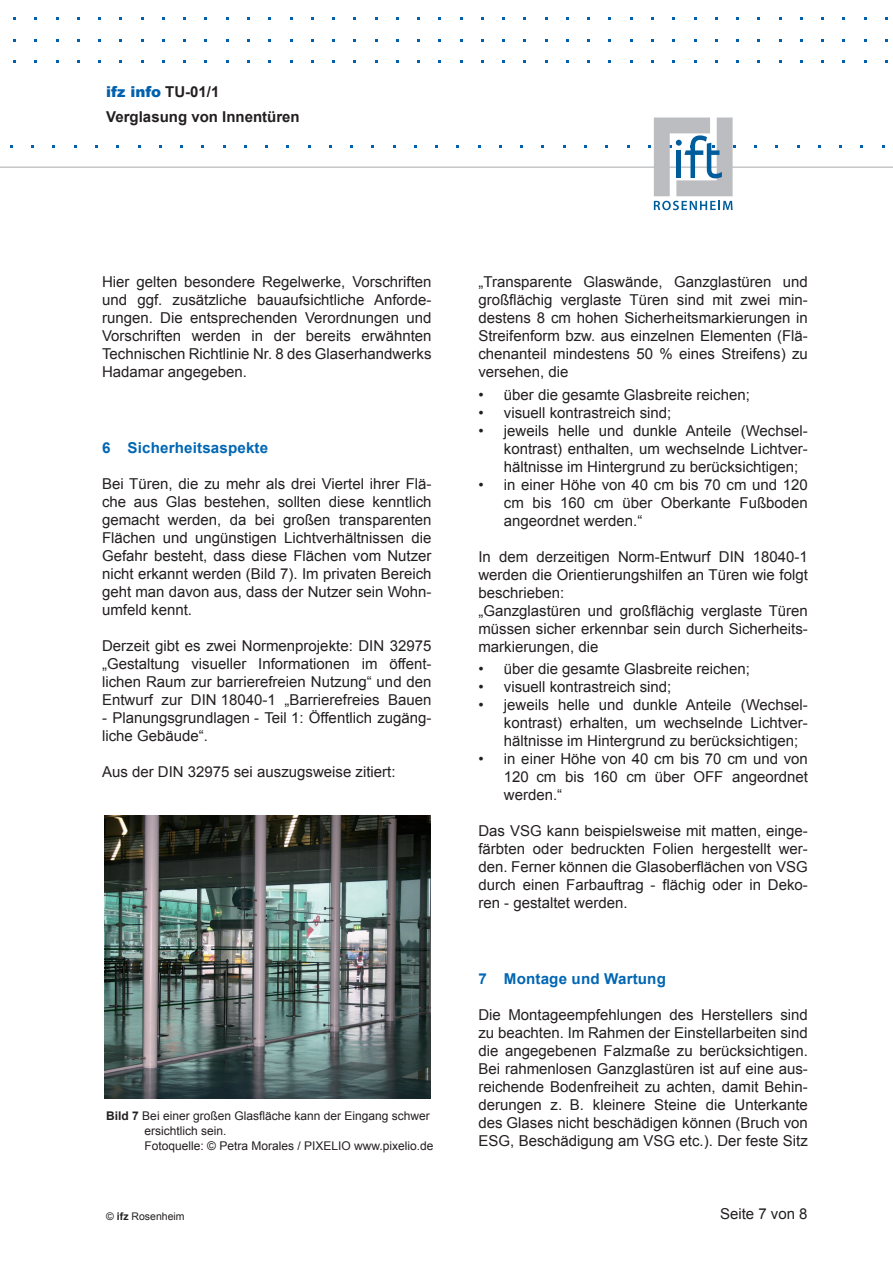
<style>
.page{position:relative;width:893px;height:1263px;background:#fff}
.page>*{position:absolute;margin:0;border:0;box-sizing:border-box;transform-origin:0 0}
.t1{font:15px/18px "Arial";color:#231f20;text-align:justify}
.t2{font:700 15px/25.5px "Arial";color:#231f20}
.t3{font:700 15px "Arial";letter-spacing:.01em;color:#0166b3}
.t4{font:12px/15px "Arial";color:#231f20}
.t5{font:10.5px "Arial";color:#231f20}
.s1{font-weight:900;color:#0160ae}
.s2{font-weight:700}
</style>
<div class="page">
<hr style="left:0;top:167px;width:893px;height:1px;background:#a8a9ad">
<svg style="left:648px;top:118px;width:87px;height:92px"></svg>
<img style="left:104px;top:816px;width:327px;height:283px">
<p class="t2" style="left:106px;top:79px;width:195px"><span class="s1">ifz info</span> TU-01/1<br>Verglasung von Innentüren</p>
<p class="t1" style="left:102px;top:273px;width:331px">Hier gelten besondere Regelwerke, Vorschriften und ggf. zusätzliche bauaufsichtliche Anforde&shy;rungen. Die entsprechenden Verordnungen und Vorschriften werden in der bereits erwähnten Technischen Richtlinie Nr. 8 des Glaserhandwerks Hadamar angegeben.</p>
<p class="t3" style="left:102px;top:438px;width:168px">6 Sicherheitsaspekte</p>
<p class="t1" style="left:102px;top:475px;width:331px">Bei Türen, die zu mehr als drei Viertel ihrer Flä&shy;che aus Glas bestehen, sollten diese kenntlich gemacht werden, da bei großen transparenten Flächen und ungünstigen Lichtverhältnissen die Gefahr besteht, dass diese Flächen vom Nutzer nicht erkannt werden (Bild 7). Im privaten Bereich geht man davon aus, dass der Nutzer sein Wohn&shy;umfeld kennt.</p>
<p class="t1" style="left:102px;top:637px;width:331px">Derzeit gibt es zwei Normenprojekte: DIN 32975 „Gestaltung visueller Informationen im öffent&shy;lichen Raum zur barrierefreien Nutzung“ und den Entwurf zur DIN 18040‑1 „Barrierefreies Bauen ‑ Planungsgrundlagen ‑ Teil 1: Öffentlich zugäng&shy;liche Gebäude“.</p>
<p class="t1" style="left:102px;top:763px;width:295px">Aus der DIN 32975 sei auszugsweise zitiert:</p>
<p class="t4" style="left:145px;top:1108px;width:290px;text-indent:-38px"><span class="s2">Bild 7</span> Bei einer großen Glasfläche kann der Eingang schwer ersichtlich sein.<br>Fotoquelle: © Petra Morales / PIXELIO www.pixelio.de</p>
<p class="t1" style="left:478px;top:273px;width:331px">„Transparente Glaswände, Ganzglastüren und großflächig verglaste Türen sind mit zwei min&shy;destens 8 cm hohen Sicherheitsmarkierungen in Streifenform bzw. aus einzelnen Elementen (Flä&shy;chenanteil mindestens 50 % eines Streifens) zu versehen, die</p>
<p class="t1" style="left:478px;top:385px;width:273px">• über die gesamte Glasbreite reichen;</p>
<p class="t1" style="left:478px;top:403px;width:195px">• visuell kontrastreich sind;</p>
<p class="t1" style="left:504px;top:421px;width:305px;text-indent:-26px">• jeweils helle und dunkle Anteile (Wechsel&shy;kontrast) enthalten, um wechselnde Lichtver&shy;hältnisse im Hintergrund zu berücksichtigen;</p>
<p class="t1" style="left:504px;top:475px;width:306px;text-indent:-26px">• in einer Höhe von 40 cm bis 70 cm und 120 cm bis 160 cm über Oberkante Fußboden angeordnet werden.“</p>
<p class="t1" style="left:478px;top:547px;width:331px;text-align:left">In dem derzeitigen Norm-Entwurf DIN 18040-1 werden die Orientierungshilfen an Türen wie folgt beschrieben:<br>„Ganzglastüren und großflächig verglaste Türen müssen sicher erkennbar sein durch Sicherheits&shy;markierungen, die</p>
<p class="t1" style="left:478px;top:660px;width:273px">• über die gesamte Glasbreite reichen;</p>
<p class="t1" style="left:478px;top:678px;width:195px">• visuell kontrastreich sind;</p>
<p class="t1" style="left:504px;top:696px;width:305px;text-indent:-26px">• jeweils helle und dunkle Anteile (Wechsel&shy;kontrast) erhalten, um wechselnde Lichtver&shy;hältnisse im Hintergrund zu berücksichtigen;</p>
<p class="t1" style="left:504px;top:750px;width:306px;text-indent:-26px">• in einer Höhe von 40 cm bis 70 cm und von 120 cm bis 160 cm über OFF angeordnet werden.“</p>
<p class="t1" style="left:478px;top:822px;width:331px">Das VSG kann beispielsweise mit matten, einge&shy;färbten oder bedruckten Folien hergestellt wer&shy;den. Ferner können die Glasoberflächen von VSG durch einen Farbauftrag - flächig oder in Deko&shy;ren ‑ gestaltet werden.</p>
<p class="t3" style="left:478px;top:969px;width:189px">7 Montage und Wartung</p>
<p class="t1" style="left:478px;top:1006px;width:331px">Die Montageempfehlungen des Herstellers sind zu beachten. Im Rahmen der Einstellarbeiten sind die angegebenen Falzmaße zu berücksichtigen.<br>Bei rahmenlosen Ganzglastüren ist auf eine aus&shy;reichende Bodenfreiheit zu achten, damit Behin&shy;derungen z. B. kleinere Steine die Unterkante des Glases nicht beschädigen können (Bruch von ESG, Beschädigung am VSG etc.). Der feste Sitz</p>
<p class="t5" style="left:106px;top:1209px;width:80px">© <span class="s2">ifz</span> Rosenheim</p>
<p class="t1" style="left:720px;top:1205px;width:89px">Seite 7 von 8</p>
</div>
